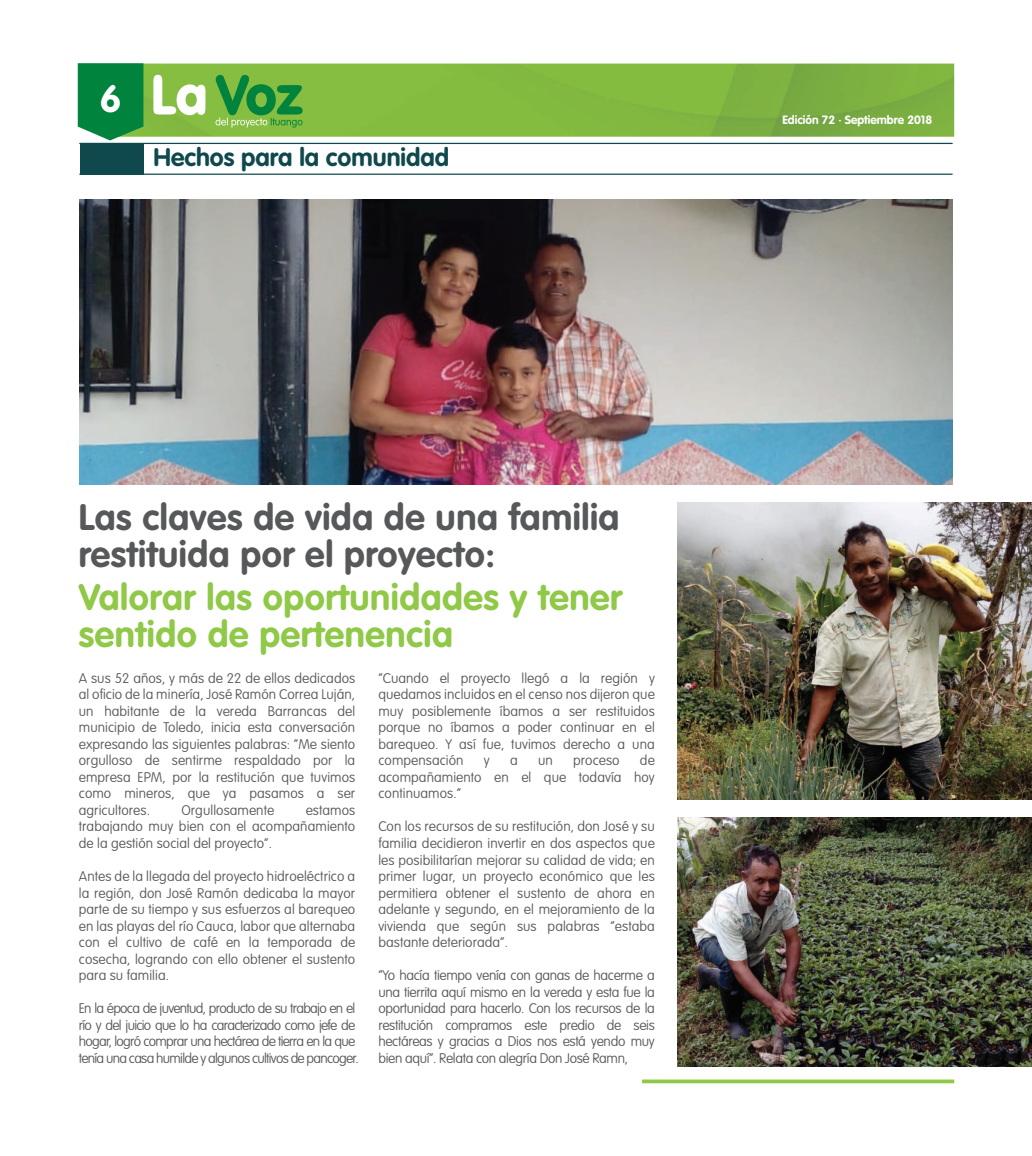
<style>
.page{position:relative;width:1032px;height:1156px;background:#fff}
.page>*{position:absolute;margin:0;border:0;box-sizing:border-box;transform-origin:0 0}
.t1{font:700 37.5px "VAG Rounded";color:#fff}
.t2{font:700 36.25px/36.2px "VAG Rounded";letter-spacing:.015em;color:#57585a}
.t3{font:700 36.25px/36.2px "VAG Rounded";letter-spacing:.015em;color:#90c848}
.t4{font:700 25px "VAG Rounded";color:#10494d}
.t5{font:100 13.75px/16.5px "VAG Rounded";letter-spacing:.005em;color:#57585a;text-align:justify}
.t6{font:100 13.75px/16.5px "VAG Rounded";letter-spacing:-.05em;color:#57585a}
.t7{font:700 11.88px "VAG Rounded";color:#fff}
</style>
<div class="page">
<hr style="left:641px;top:1079px;width:312px;height:3px;background:#90c848">
<img style="left:79px;top:199px;width:873px;height:285px">
<img style="left:677px;top:502px;width:354px;height:297px">
<img style="left:677px;top:817px;width:354px;height:249px">
<img style="left:143px;top:64px;width:810px;height:73px">
<svg style="left:78px;top:63px;width:65px;height:77px;background:#138c48"></svg>
<hr style="left:80px;top:173px;width:871px;height:2px;background:#10494d">
<hr style="left:80px;top:143px;width:871px;height:1px;background:#10494d">
<div style="left:80px;top:143px;width:63px;height:31px;background:#10494d"></div>
<svg style="left:153px;top:75px;width:52px;height:40px"></svg>
<svg style="left:215px;top:75px;width:87px;height:53px;background:#54a843"></svg>
<h1 class="t1" style="left:100px;top:77px;width:23px">6</h1>
<h3 class="t4" style="left:153px;top:143px;width:297px">Hechos para la comunidad</h3>
<p class="t7" style="left:782px;top:113px;width:151px">Edición 72 · Septiembre 2018</p>
<h2 class="t2" style="left:79px;top:500px;width:542px">Las claves de vida de una familia restituida por el proyecto:</h2>
<h2 class="t3" style="left:79px;top:580px;width:544px">Valorar las oportunidades y tener sentido de pertenencia</h2>
<p class="t5" style="left:378px;top:670px;width:278px">“Cuando el proyecto llegó a la región y quedamos incluidos en el censo nos dijeron que muy posiblemente íbamos a ser restituidos porque no íbamos a poder continuar en el barequeo. Y así fue, tuvimos derecho a una compensación</p>
<p class="t5" style="left:79px;top:670px;width:278px">A sus 52 años, y más de 22 de ellos dedicados al oficio de la minería, José Ramón Correa Luján, un habitante de la vereda Barrancas del municipio de Toledo, inicia esta conversación expresando las siguientes palabras: “Me siento orgulloso de sentirme respaldado por la empresa EPM, por la restitución que tuvimos como mineros, que ya pasamos a ser agricultores.</p>
<p class="t5" style="left:378px;top:752px;width:278px;text-indent:261px">de acompañamiento en el que todavía hoy continuamos.”</p>
<p class="t5" style="left:378px;top:818px;width:278px">Con los recursos de su restitución, don José y su familia decidieron invertir en dos aspectos que les posibilitarían mejorar su calidad de vida; en primer lugar, un proyecto económico que les permitiera obtener el sustento de ahora en adelante y segundo, en el mejoramiento de la vivienda que según sus palabras “estaba bastante deteriorada”.</p>
<p class="t5" style="left:378px;top:967px;width:278px">“Yo hacía tiempo venía con ganas de hacerme a una tierrita aquí mismo en la vereda y esta fue la oportunidad para hacerlo. Con los recursos de la restitución compramos este predio de seis hectáreas y gracias a Dios nos está yendo muy bien aquí”. Relata con alegría Don José Ramn,</p>
<p class="t5" style="left:484px;top:752px;width:7px">y</p>
<p class="t5" style="left:510px;top:752px;width:9px">a</p>
<p class="t5" style="left:538px;top:752px;width:16px">un</p>
<p class="t5" style="left:573px;top:752px;width:48px">proceso</p>
<p class="t5" style="left:181px;top:802px;width:94px">Orgullosamente</p>
<p class="t5" style="left:79px;top:802px;width:278px;text-indent:227px">estamos trabajando muy bien con el acompañamiento de la gestión social del proyecto”.</p>
<p class="t5" style="left:79px;top:868px;width:278px">Antes de la llegada del proyecto hidroeléctrico a la región, don José Ramón dedicaba la mayor parte de su tiempo y sus esfuerzos al barequeo en las playas del río Cauca, labor que alternaba con el cultivo de café en la temporada de cosecha, logrando con ello obtener el sustento para su familia.</p>
<p class="t6" style="left:79px;top:1000px;width:281px">En la época de juventud, producto de su trabajo en el río y del juicio que lo ha caracterizado como jefe de hogar, logró comprar una hectárea de tierra en la que tenía una casa humilde y algunos cultivos de pancoger.</p>
</div>
